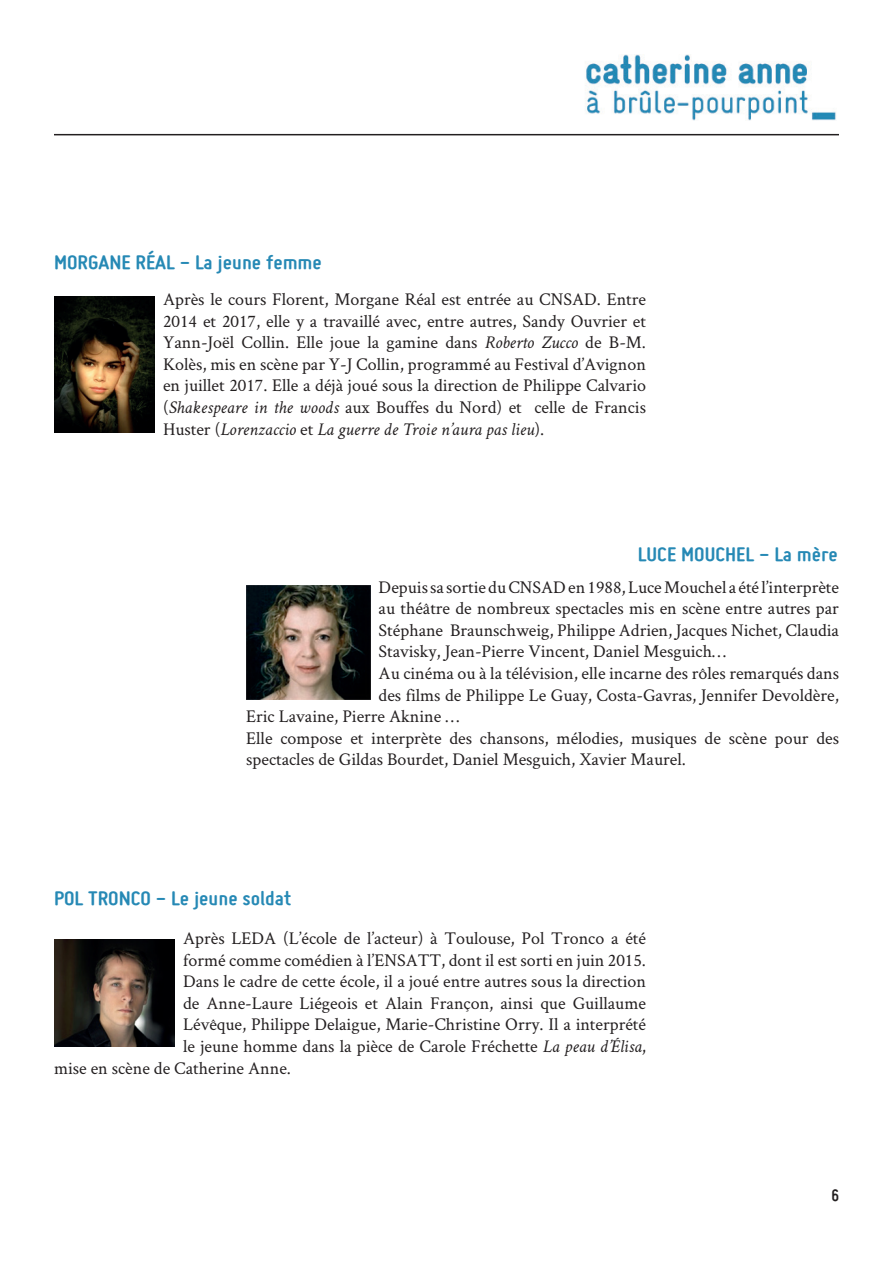
<style>
.page{position:relative;width:893px;height:1263px;background:#fff}
.page>*{position:absolute;margin:0;border:0;box-sizing:border-box;transform-origin:0 0}
.t1{font:700 21px "Miso";color:#2689b5;scale:1.2 1}
.t2{font:18px/21.6px "Crimson Text";color:#231f20;text-align:justify}
.t3{font:700 18px "Miso";color:#231f20}
.s1{font-style:italic}
</style>
<div class="page">
<hr style="left:54px;top:134px;width:785px;height:1px;background:#231f20">
<img style="left:585px;top:54px;width:251px;height:67px">
<img style="left:54px;top:297px;width:101px;height:135px">
<img style="left:246px;top:585px;width:124px;height:114px">
<img style="left:54px;top:940px;width:121px;height:106px">
<p class="t1" style="left:54px;top:251px;width:225px">MORGANE RÉAL - La jeune femme</p>
<p class="t2" style="left:163px;top:288px;width:484px">Après le cours Florent, Morgane Réal est entrée au CNSAD. Entre 2014 et 2017, elle y a travaillé avec, entre autres, Sandy Ouvrier et Yann-Joël Collin. Elle joue la gamine dans <span class="s1">Roberto Zucco</span> de B-M.<br>Kolès, mis en scène par Y-J Collin, programmé au Festival d’Avignon en juillet 2017. Elle a déjà joué sous la direction de Philippe Calvario (<span class="s1">Shakespeare in the woods</span> aux Bouffes du Nord) et celle de Francis Huster (<span class="s1">Lorenzaccio</span> et <span class="s1">La guerre de Troie n’aura pas lieu</span>).</p>
<p class="t1" style="left:638px;top:542px;width:168px">LUCE MOUCHEL - La mère</p>
<p class="t2" style="left:379px;top:575px;width:462px">Depuis sa sortie du CNSAD en 1988, Luce Mouchel a été l’interprète</p>
<p class="t2" style="left:379px;top:597px;width:462px">au théâtre de nombreux spectacles mis en scène entre autres par</p>
<p class="t2" style="left:379px;top:619px;width:462px">Stéphane Braunschweig, Philippe Adrien, Jacques Nichet, Claudia</p>
<p class="t2" style="left:379px;top:640px;width:349px">Stavisky, Jean-Pierre Vincent, Daniel Mesguich…</p>
<p class="t2" style="left:379px;top:662px;width:462px">Au cinéma ou à la télévision, elle incarne des rôles remarqués dans</p>
<p class="t2" style="left:379px;top:683px;width:462px">des films de Philippe Le Guay, Costa-Gavras, Jennifer Devoldère,</p>
<p class="t2" style="left:246px;top:705px;width:215px">Eric Lavaine, Pierre Aknine …</p>
<p class="t2" style="left:246px;top:727px;width:594px">Elle compose et interprète des chansons, mélodies, musiques de scène pour des</p>
<p class="t2" style="left:246px;top:748px;width:441px">spectacles de Gildas Bourdet, Daniel Mesguich, Xavier Maurel.</p>
<p class="t1" style="left:54px;top:886px;width:199px">POL TRONCO - Le jeune soldat</p>
<p class="t2" style="left:183px;top:927px;width:464px">Après LEDA (L’école de l’acteur) à Toulouse, Pol Tronco a été</p>
<p class="t2" style="left:183px;top:948px;width:464px">formé comme comédien à l’ENSATT, dont il est sorti en juin 2015.</p>
<p class="t2" style="left:183px;top:970px;width:464px">Dans le cadre de cette école, il a joué entre autres sous la direction</p>
<p class="t2" style="left:183px;top:991px;width:464px">de Anne-Laure Liégeois et Alain Françon, ainsi que Guillaume</p>
<p class="t2" style="left:183px;top:1013px;width:464px">Lévêque, Philippe Delaigue, Marie-Christine Orry. Il a interprété</p>
<p class="t2" style="left:183px;top:1035px;width:464px">le jeune homme dans la pièce de Carole Fréchette <span class="s1">La peau d’Élisa</span>,</p>
<p class="t2" style="left:54px;top:1056px;width:238px">mise en scène de Catherine Anne.</p>
<p class="t3" style="left:831px;top:1185px;width:9px">6</p>
</div>
